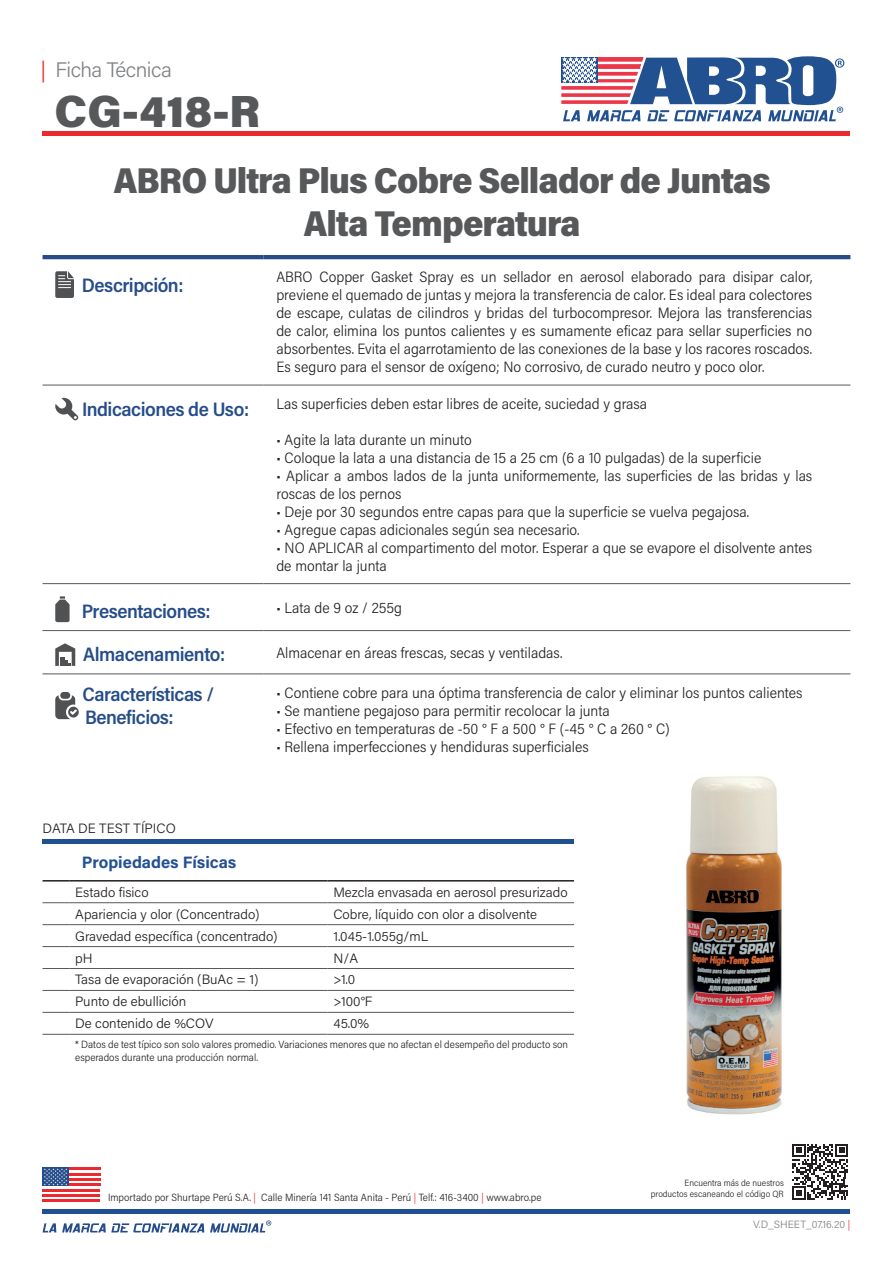
<style>
.page{position:relative;width:893px;height:1263px;background:#fff}
.page>*{position:absolute;margin:0;border:0;box-sizing:border-box;transform-origin:0 0}
.t1{font:900 45px "Acumin Pro";color:#57585a}
.t2{font:900 36px/43.2px "Acumin Pro Semi Cond";letter-spacing:-.025em;color:#57585a;text-align:center}
.t3{font:300 21px "Acumin Pro";letter-spacing:-.025em;color:#808285}
.t4{font:600 19.5px/23.4px "Acumin Pro Semi Cond";letter-spacing:-.025em;color:#264d89}
.t5{font:700 16.5px "Acumin Pro";color:#245193}
.t6{font:300 15px/18px "Acumin Pro Semi Cond";color:#231f20}
.t7{font:300 13.5px "Acumin Pro";color:#231f20}
.t8{font:300 10.5px/12.6px "Acumin Pro Semi Cond";color:#231f20}
.t9{font:300 10.5px "Acumin Pro";letter-spacing:.005em;color:#808285}
.t10{font:300 9px/10.8px "Acumin Pro Semi Cond";color:#231f20;text-align:right}
.s1{color:#ec2a2d}
.s2{font-family:"Acumin Pro Semi Cond";color:#ec2a2d}
</style>
<div class="page">
<hr style="left:43px;top:385px;width:221px;height:1px;background:#57585a">
<hr style="left:264px;top:385px;width:586px;height:1px;background:#57585a">
<hr style="left:43px;top:583px;width:221px;height:1px;background:#57585a">
<hr style="left:264px;top:583px;width:586px;height:1px;background:#57585a">
<hr style="left:43px;top:630px;width:221px;height:1px;background:#57585a">
<hr style="left:264px;top:630px;width:586px;height:1px;background:#57585a">
<hr style="left:43px;top:673px;width:221px;height:1px;background:#57585a">
<hr style="left:264px;top:673px;width:586px;height:1px;background:#57585a">
<hr style="left:43px;top:255px;width:221px;height:4px;background:#264d89">
<hr style="left:264px;top:255px;width:586px;height:4px;background:#264d89">
<svg style="left:55px;top:271px;width:19px;height:27px"></svg>
<svg style="left:55px;top:398px;width:24px;height:23px"></svg>
<svg style="left:55px;top:596px;width:15px;height:26px"></svg>
<svg style="left:55px;top:643px;width:20px;height:23px"></svg>
<div style="left:60px;top:692px;width:10px;height:7px;background:#4f5153;border-radius:3px"></div>
<svg style="left:55px;top:695px;width:24px;height:24px"></svg>
<hr style="left:43px;top:132px;width:807px;height:4px;background:#ec2a2d">
<svg style="left:561px;top:56px;width:283px;height:65px"></svg>
<hr style="left:69px;top:1167px;width:31px;height:3px;background:#ec2a2d">
<hr style="left:69px;top:1173px;width:31px;height:2px;background:#ec2a2d">
<hr style="left:69px;top:1178px;width:31px;height:3px;background:#ec2a2d">
<hr style="left:69px;top:1183px;width:31px;height:3px;background:#ec2a2d">
<hr style="left:43px;top:1189px;width:57px;height:2px;background:#ec2a2d">
<hr style="left:43px;top:1194px;width:57px;height:3px;background:#ec2a2d">
<hr style="left:43px;top:1199px;width:57px;height:3px;background:#ec2a2d">
<div style="left:43px;top:1167px;width:26px;height:19px;background:#264d89"></div>
<svg style="left:44px;top:1168px;width:23px;height:17px"></svg>
<svg style="left:43px;top:1223px;width:13px;height:9px"></svg>
<svg style="left:62px;top:1223px;width:142px;height:9px"></svg>
<svg style="left:210px;top:1220px;width:61px;height:12px"></svg>
<hr style="left:43px;top:1210px;width:807px;height:4px;background:#1f5191">
<svg style="left:792px;top:1144px;width:56px;height:56px"></svg>
<img style="left:686px;top:776px;width:96px;height:339px">
<svg style="left:43px;top:880px;width:26px;height:1px"></svg>
<hr style="left:69px;top:880px;width:258px;height:1px;background:#231f20">
<hr style="left:327px;top:880px;width:247px;height:1px;background:#231f20">
<svg style="left:43px;top:902px;width:26px;height:1px"></svg>
<hr style="left:69px;top:902px;width:258px;height:1px;background:#57585a">
<hr style="left:327px;top:902px;width:247px;height:1px;background:#57585a">
<svg style="left:43px;top:924px;width:26px;height:1px"></svg>
<hr style="left:69px;top:924px;width:258px;height:1px;background:#57585a">
<hr style="left:327px;top:924px;width:247px;height:1px;background:#57585a">
<svg style="left:43px;top:946px;width:26px;height:1px"></svg>
<hr style="left:69px;top:946px;width:258px;height:1px;background:#57585a">
<hr style="left:327px;top:946px;width:247px;height:1px;background:#57585a">
<svg style="left:43px;top:968px;width:26px;height:1px"></svg>
<hr style="left:69px;top:968px;width:258px;height:1px;background:#57585a">
<hr style="left:327px;top:968px;width:247px;height:1px;background:#57585a">
<svg style="left:43px;top:990px;width:26px;height:1px"></svg>
<hr style="left:69px;top:990px;width:258px;height:1px;background:#57585a">
<hr style="left:327px;top:990px;width:247px;height:1px;background:#57585a">
<hr style="left:327px;top:1012px;width:247px;height:1px;background:#57585a">
<hr style="left:327px;top:1034px;width:247px;height:1px;background:#57585a">
<svg style="left:43px;top:1012px;width:26px;height:1px"></svg>
<hr style="left:69px;top:1012px;width:258px;height:1px;background:#57585a">
<svg style="left:43px;top:1034px;width:26px;height:1px"></svg>
<hr style="left:69px;top:1034px;width:258px;height:1px;background:#57585a">
<hr style="left:43px;top:839px;width:531px;height:4px;background:#1f5191">
<h3 class="t3" style="left:40px;top:55px;width:133px"><span class="s1">|</span> Ficha Técnica</h3>
<h1 class="t1" style="left:54px;top:79px;width:207px">CG‐418‐R</h1>
<h2 class="t2" style="left:114px;top:157px;width:658px">ABRO Ultra Plus Cobre Sellador de Juntas<br>Alta Temperatura</h2>
<h3 class="t4" style="left:82px;top:273px;width:103px">Descripción:</h3>
<p class="t6" style="left:276px;top:267px;width:537px;text-align:justify">ABRO Copper Gasket Spray es un sellador en aerosol elaborado para disipar calor, previene el quemado de juntas y mejora la transferencia de calor. Es ideal para colectores de escape, culatas de cilindros y bridas del turbocompresor. Mejora las transferencias de calor, elimina los puntos calientes y es sumamente eficaz para sellar superficies no absorbentes. Evita el agarrotamiento de las conexiones de la base y los racores roscados.<br>Es seguro para el sensor de oxígeno; No corrosivo, de curado neutro y poco olor.</p>
<h3 class="t4" style="left:82px;top:397px;width:169px">Indicaciones de Uso:</h3>
<p class="t6" style="left:276px;top:394px;width:372px">Las superficies deben estar libres de aceite, suciedad y grasa</p>
<p class="t6" style="left:276px;top:430px;width:197px">• Agite la lata durante un minuto</p>
<p class="t6" style="left:276px;top:448px;width:486px">• Coloque la lata a una distancia de 15 a 25 cm (6 a 10 pulgadas) de la superficie</p>
<p class="t6" style="left:276px;top:466px;width:537px">• Aplicar a ambos lados de la junta uniformemente, las superficies de las bridas y las roscas de los pernos</p>
<p class="t6" style="left:276px;top:502px;width:474px">• Deje por 30 segundos entre capas para que la superficie se vuelva pegajosa.</p>
<p class="t6" style="left:276px;top:520px;width:305px">• Agregue capas adicionales según sea necesario.</p>
<p class="t6" style="left:276px;top:538px;width:537px">• NO APLICAR al compartimento del motor. Esperar a que se evapore el disolvente antes de montar la junta</p>
<h3 class="t4" style="left:82px;top:598px;width:130px">Presentaciones:</h3>
<p class="t6" style="left:276px;top:598px;width:127px">• Lata de 9 oz / 255g</p>
<h3 class="t4" style="left:83px;top:642px;width:143px">Almacenamiento:</h3>
<p class="t6" style="left:276px;top:643px;width:287px">Almacenar en áreas frescas, secas y ventiladas.</p>
<h3 class="t4" style="left:83px;top:682px;width:133px">Características /<br>Beneficios:</h3>
<p class="t6" style="left:276px;top:683px;width:528px">• Contiene cobre para una óptima transferencia de calor y eliminar los puntos calientes</p>
<p class="t6" style="left:276px;top:701px;width:335px">• Se mantiene pegajoso para permitir recolocar la junta</p>
<p class="t6" style="left:276px;top:719px;width:395px">• Efectivo en temperaturas de -50 ° F a 500 ° F (-45 ° C a 260 ° C)</p>
<p class="t6" style="left:276px;top:737px;width:314px">• Rellena imperfecciones y hendiduras superficiales</p>
<p class="t7" style="left:43px;top:818px;width:135px">DATA DE TEST TÍPICO</p>
<p class="t5" style="left:82px;top:851px;width:156px">Propiedades Físicas</p>
<p class="t7" style="left:75px;top:883px;width:75px">Estado fisico</p>
<p class="t7" style="left:333px;top:883px;width:236px">Mezcla envasada en aerosol presurizado</p>
<p class="t7" style="left:75px;top:905px;width:186px">Apariencia y olor (Concentrado)</p>
<p class="t7" style="left:333px;top:905px;width:205px">Cobre, líquido con olor a disolvente</p>
<p class="t7" style="left:75px;top:926px;width:204px">Gravedad específica (concentrado)</p>
<p class="t7" style="left:333px;top:926px;width:96px">1.045-1.055g/mL</p>
<p class="t7" style="left:75px;top:948px;width:19px">pH</p>
<p class="t7" style="left:333px;top:948px;width:26px">N/A</p>
<p class="t7" style="left:75px;top:970px;width:185px">Tasa de evaporación (BuAc = 1)</p>
<p class="t7" style="left:333px;top:970px;width:23px">&gt;1.0</p>
<p class="t7" style="left:75px;top:992px;width:113px">Punto de ebullición</p>
<p class="t7" style="left:333px;top:992px;width:41px">&gt;100°F</p>
<p class="t7" style="left:75px;top:1014px;width:140px">De contenido de %COV</p>
<p class="t7" style="left:333px;top:1014px;width:37px">45.0%</p>
<p class="t8" style="left:75px;top:1038px;width:494px">* Datos de test típico son solo valores promedio. Variaciones menores que no afectan el desempeño del producto son esperados durante una producción normal.</p>
<p class="t8" style="left:108px;top:1191px;width:435px">Importado por Shurtape Perú S.A. <span class="s1">|</span> Calle Minería 141 Santa Anita - Perú <span class="s1">|</span> Telf.: 416-3400 <span class="s1">|</span> www.abro.pe</p>
<p class="t10" style="left:651px;top:1177px;width:135px">Encuentra más de nuestros productos escaneando el código QR</p>
<p class="t9" style="left:753px;top:1217px;width:99px">V.D_SHEET_07.16.20 <span class="s2">|</span></p>
</div>
